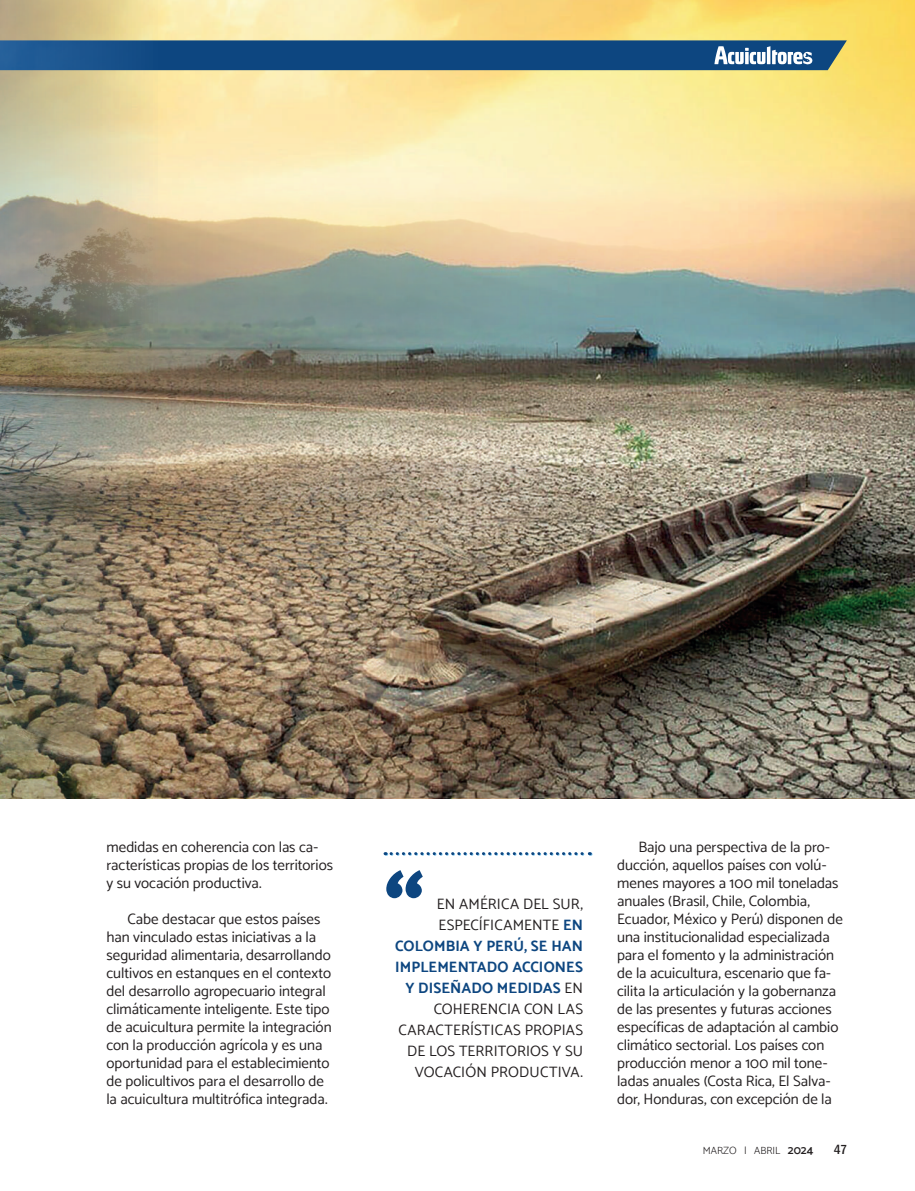
<style>
.page{position:relative;width:915px;height:1191px;background:#fff}
.page>*{position:absolute;margin:0;border:0;box-sizing:border-box;transform-origin:0 0}
.t1{font:15px/18px "Catamaran";color:#231f20}
.t2{font:500 condensed 13.5px "Franklin Gothic";color:#231f20}
.t3{font:300 10.5px "Catamaran";color:#231f20}
.s1{font-weight:700;color:#0d4680}
.s2{font-weight:600;font-size:12px}
</style>
<div class="page">
<img style="left:157px;top:0;width:757px;height:164px">
<svg style="left:157px;top:40px;width:689px;height:30px;background:#1d5185"></svg>
<svg style="left:385px;top:852px;width:206px;height:3px"></svg>
<svg style="left:386px;top:870px;width:36px;height:28px"></svg>
<img style="left:157px;top:164px;width:757px;height:634px">
<img style="left:0;top:0;width:157px;height:798px">
<p class="t1" style="left:106px;top:838px;width:228px">medidas en coherencia con las ca&shy;racterísticas propias de los territorios y su vocación productiva.</p>
<p class="t1" style="left:106px;top:910px;width:227px;text-indent:21px">Cabe destacar que estos países han vinculado estas iniciativas a la seguridad alimentaria, desarrollando cultivos en estanques en el contexto del desarrollo agropecuario integral climáticamente inteligente. Este tipo de acuicultura permite la integración con la producción agrícola y es una oportunidad para el establecimiento de policultivos para el desarrollo de la acuicultura multitrófica integrada.</p>
<p class="t1" style="left:395px;top:893px;width:189px;line-height:21px;text-align:right">EN AMÉRICA DEL SUR,<br>ESPECÍFICAMENTE <span class="s1">EN<br>COLOMBIA Y PERÚ, SE HAN<br>IMPLEMENTADO ACCIONES<br>Y DISEÑADO MEDIDAS</span> EN<br>COHERENCIA CON LAS<br>CARACTERÍSTICAS PROPIAS<br>DE LOS TERRITORIOS Y SU<br>VOCACIÓN PRODUCTIVA.</p>
<p class="t1" style="left:617px;top:838px;width:227px;text-indent:21px">Bajo una perspectiva de la pro&shy;ducción, aquellos países con volú&shy;menes mayores a 100 mil toneladas anuales (Brasil, Chile, Colombia, Ecuador, México y Perú) disponen de una institucionalidad especializada para el fomento y la administración de la acuicultura, escenario que fa&shy;cilita la articulación y la gobernanza de las presentes y futuras acciones específicas de adaptación al cambio climático sectorial. Los países con producción menor a 100 mil tone&shy;ladas anuales (Costa Rica, El Salva&shy;dor, Honduras, con excepción de la</p>
<p class="t3" style="left:702px;top:1143px;width:112px">MARZO | ABRIL <span class="s2">2024</span></p>
<p class="t2" style="left:833px;top:1140px;width:15px">47</p>
</div>
